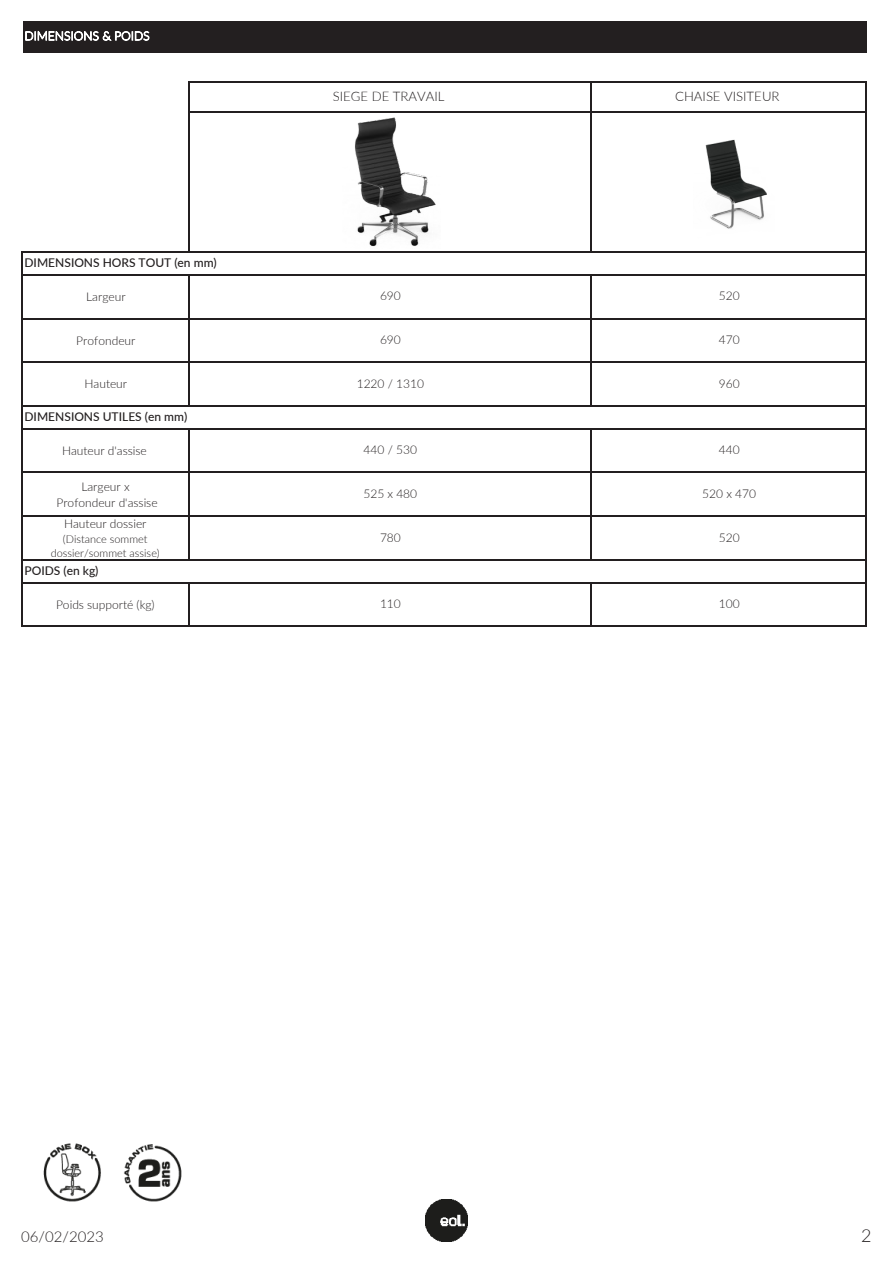
<style>
.page{position:relative;width:893px;height:1263px;background:#fff}
.page>*{position:absolute;margin:0;border:0;box-sizing:border-box;transform-origin:0 0}
.t1{font:300 18px "Lato";color:#231f20}
.t2{font:300 15px "Lato";color:#231f20}
.t3{font:300 13.2px "Lato";color:#231f20}
.t4{font:300 12px/15.6px "Lato";color:#231f20;text-align:center}
.t5{font:500 12px "Lato";color:#231f20}
.t6{font:300 12px "Lato";letter-spacing:.005em;color:#fff}
.t7{font:300 10.95px/14.2px "Lato";color:#231f20;text-align:center}
</style>
<div class="page">
<img style="left:425px;top:1199px;width:43px;height:43px">
<div style="left:23px;top:21px;width:843px;height:31px;background:#231f20"></div>
<hr style="left:188px;top:81px;width:1px;height:171px;background:#231f20">
<hr style="left:590px;top:82px;width:1px;height:170px;background:#231f20">
<hr style="left:188px;top:275px;width:1px;height:131px;background:#231f20">
<hr style="left:590px;top:275px;width:1px;height:131px;background:#231f20">
<hr style="left:188px;top:429px;width:1px;height:131px;background:#231f20">
<hr style="left:590px;top:429px;width:1px;height:131px;background:#231f20">
<hr style="left:188px;top:583px;width:1px;height:44px;background:#231f20">
<hr style="left:590px;top:583px;width:1px;height:44px;background:#231f20">
<hr style="left:866px;top:82px;width:1px;height:545px;background:#231f20">
<hr style="left:21px;top:251px;width:1px;height:376px;background:#231f20">
<hr style="left:189px;top:81px;width:678px;height:1px;background:#231f20">
<hr style="left:189px;top:111px;width:678px;height:1px;background:#231f20">
<hr style="left:22px;top:251px;width:845px;height:1px;background:#231f20">
<hr style="left:22px;top:274px;width:845px;height:1px;background:#231f20">
<hr style="left:22px;top:318px;width:845px;height:1px;background:#231f20">
<hr style="left:22px;top:362px;width:845px;height:1px;background:#231f20">
<hr style="left:22px;top:405px;width:845px;height:1px;background:#231f20">
<hr style="left:22px;top:428px;width:845px;height:1px;background:#231f20">
<hr style="left:22px;top:472px;width:845px;height:1px;background:#231f20">
<hr style="left:22px;top:515px;width:845px;height:2px;background:#231f20">
<hr style="left:22px;top:559px;width:845px;height:1px;background:#231f20">
<hr style="left:22px;top:582px;width:845px;height:1px;background:#231f20">
<hr style="left:22px;top:626px;width:845px;height:1px;background:#231f20">
<img style="left:355px;top:117px;width:81px;height:130px">
<img style="left:705px;top:139px;width:62px;height:90px">
<img style="left:43px;top:1143px;width:139px;height:59px">
<p class="t6" style="left:24px;top:28px;width:127px">DIMENSIONS &amp; POIDS</p>
<p class="t5" style="left:24px;top:254px;width:194px">DIMENSIONS HORS TOUT (en mm)</p>
<p class="t4" style="left:86px;top:289px;width:41px">Largeur</p>
<p class="t4" style="left:76px;top:332px;width:61px">Profondeur</p>
<p class="t4" style="left:85px;top:376px;width:44px">Hauteur</p>
<p class="t5" style="left:24px;top:408px;width:164px">DIMENSIONS UTILES (en mm)</p>
<p class="t4" style="left:62px;top:443px;width:86px">Hauteur d'assise</p>
<p class="t4" style="left:56px;top:479px;width:103px">Largeur x<br>Profondeur d'assise</p>
<p class="t4" style="left:64px;top:516px;width:84px">Hauteur dossier</p>
<p class="t7" style="left:51px;top:532px;width:111px">(Distance sommet dossier/sommet assise)</p>
<p class="t5" style="left:24px;top:562px;width:76px">POIDS (en kg)</p>
<p class="t4" style="left:56px;top:597px;width:100px">Poids supporté (kg)</p>
<p class="t3" style="left:333px;top:87px;width:113px">SIEGE DE TRAVAIL</p>
<p class="t3" style="left:675px;top:87px;width:106px">CHAISE VISITEUR</p>
<p class="t4" style="left:380px;top:288px;width:22px">690</p>
<p class="t4" style="left:380px;top:331px;width:22px">690</p>
<p class="t4" style="left:357px;top:375px;width:69px">1220 / 1310</p>
<p class="t4" style="left:364px;top:442px;width:55px">440 / 530</p>
<p class="t4" style="left:719px;top:288px;width:22px">520</p>
<p class="t4" style="left:719px;top:331px;width:22px">470</p>
<p class="t4" style="left:719px;top:375px;width:22px">960</p>
<p class="t4" style="left:719px;top:442px;width:22px">440</p>
<p class="t4" style="left:363px;top:485px;width:55px">525 x 480</p>
<p class="t4" style="left:702px;top:485px;width:55px">520 x 470</p>
<p class="t4" style="left:719px;top:529px;width:22px">520</p>
<p class="t4" style="left:380px;top:529px;width:22px">780</p>
<p class="t4" style="left:380px;top:596px;width:22px">110</p>
<p class="t4" style="left:719px;top:596px;width:22px">100</p>
<p class="t2" style="left:21px;top:1226px;width:84px">06/02/2023</p>
<h1 class="t1" style="left:861px;top:1223px;width:12px">2</h1>
</div>
